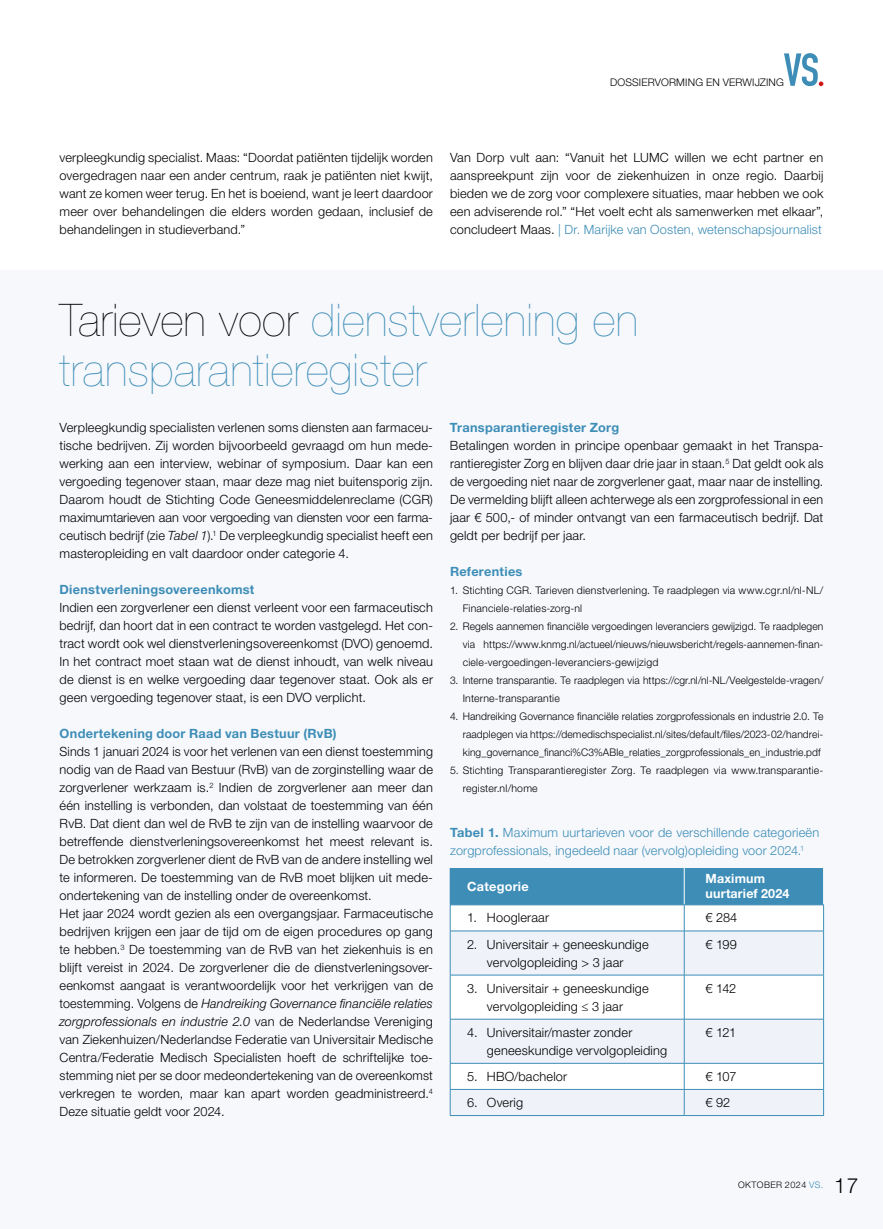
<style>
.page{position:relative;width:883px;height:1229px;background:#fff}
.page>*{position:absolute;margin:0;border:0;box-sizing:border-box;transform-origin:0 0}
.t1{font:200 45px/49.5px "Helvetica Neue LT Std";letter-spacing:.01em;color:#3d8db7}
.t2{font:300 21px "Helvetica Neue LT Std";color:#000}
.t3{font:300 12.75px/18px "Helvetica Neue LT Std";letter-spacing:.015em;color:#000;text-align:justify}
.t4{font:300 12.75px/18px "Helvetica Neue LT Std";letter-spacing:.015em;color:#3d8db7}
.t5{font:700 12.75px "Helvetica Neue LT Std";letter-spacing:.02em;color:#3d8db7}
.t6{font:700 12.75px/15px "Helvetica Neue LT Std";letter-spacing:.015em;color:#fff}
.t7{font:300 10.5px/18px "Helvetica Neue LT Std";letter-spacing:.015em;color:#000}
.t8{font:300 9px "Helvetica Neue LT Std";letter-spacing:.05em;color:#000}
.s1{color:#3d8db7}
.s2{color:#000}
.s3{font-style:italic}
.s4{font-weight:700}
</style>
<div class="page">
<svg style="left:784px;top:53px;width:39px;height:33px"></svg>
<div style="left:0;top:270px;width:882px;height:959px;background:#f6f8fb"></div>
<div style="left:450px;top:868px;width:234px;height:37px;background:#3d8db7"></div>
<div style="left:684px;top:868px;width:139px;height:37px;background:#3d8db7"></div>
<svg style="left:451px;top:905px;width:372px;height:26px;fill:#fff"></svg>
<svg style="left:451px;top:932px;width:372px;height:183px"></svg>
<svg style="left:450px;top:905px;width:1px;height:26px"></svg>
<hr style="left:450px;top:931px;width:234px;height:1px;background:#3d8db7">
<hr style="left:450px;top:931px;width:1px;height:44px;background:#3d8db7">
<hr style="left:450px;top:975px;width:234px;height:1px;background:#3d8db7">
<hr style="left:450px;top:975px;width:1px;height:44px;background:#3d8db7">
<hr style="left:450px;top:1019px;width:234px;height:1px;background:#3d8db7">
<hr style="left:450px;top:1019px;width:1px;height:44px;background:#3d8db7">
<hr style="left:450px;top:1063px;width:234px;height:1px;background:#3d8db7">
<hr style="left:450px;top:1089px;width:234px;height:1px;background:#3d8db7">
<svg style="left:450px;top:1063px;width:1px;height:52px"></svg>
<hr style="left:450px;top:1115px;width:234px;height:1px;background:#3d8db7">
<svg style="left:683px;top:905px;width:1px;height:26px"></svg>
<svg style="left:823px;top:905px;width:1px;height:26px"></svg>
<hr style="left:684px;top:931px;width:139px;height:1px;background:#3d8db7">
<hr style="left:683px;top:931px;width:1px;height:44px;background:#3d8db7">
<hr style="left:823px;top:931px;width:1px;height:44px;background:#3d8db7">
<hr style="left:684px;top:975px;width:139px;height:1px;background:#3d8db7">
<hr style="left:683px;top:975px;width:1px;height:44px;background:#3d8db7">
<hr style="left:823px;top:975px;width:1px;height:44px;background:#3d8db7">
<hr style="left:684px;top:1019px;width:139px;height:1px;background:#3d8db7">
<hr style="left:683px;top:1019px;width:1px;height:44px;background:#3d8db7">
<hr style="left:823px;top:1019px;width:1px;height:44px;background:#3d8db7">
<hr style="left:684px;top:1063px;width:139px;height:1px;background:#3d8db7">
<hr style="left:684px;top:1089px;width:139px;height:1px;background:#3d8db7">
<svg style="left:683px;top:1063px;width:1px;height:52px"></svg>
<svg style="left:823px;top:1063px;width:1px;height:52px"></svg>
<hr style="left:684px;top:1115px;width:139px;height:1px;background:#3d8db7">
<hr style="left:683px;top:868px;width:1px;height:37px;background:#fff">
<hr style="left:823px;top:868px;width:1px;height:37px;background:#fff">
<hr style="left:450px;top:904px;width:234px;height:1px;background:#3d8db7">
<p class="t7" style="left:610px;top:73px;width:175px">DOSSIERVORMING EN VERWIJZING</p>
<p class="t3" style="left:60px;top:148px;width:375px">verpleegkundig specialist. Maas: “Doordat patiënten tijdelijk worden overgedragen naar een ander centrum, raak je patiënten niet kwijt, want ze komen weer terug. En het is boeiend, want je leert daardoor meer over behandelingen die elders worden gedaan, inclusief de behandelingen in studieverband.”</p>
<p class="t3" style="left:450px;top:148px;width:375px">Van Dorp vult aan: “Vanuit het LUMC willen we echt partner en aanspreekpunt zijn voor de ziekenhuizen in onze regio. Daarbij bieden we de zorg voor complexere situaties, maar hebben we ook een adviserende rol.” “Het voelt echt als samenwerken met elkaar”, concludeert Maas. <span class="s1">| Dr. Marijke van Oosten, wetenschapsjournalist</span></p>
<h1 class="t1" style="left:60px;top:295px;width:580px"><span class="s2">Tarieven voor</span> dienstverlening en transparantieregister</h1>
<p class="t3" style="left:60px;top:418px;width:375px">Verpleegkundig specialisten verlenen soms diensten aan farmaceu&shy;tische bedrijven. Zij worden bijvoorbeeld gevraagd om hun mede&shy;werking aan een interview, webinar of symposium. Daar kan een vergoeding tegenover staan, maar deze mag niet buitensporig zijn.<br>Daarom houdt de Stichting Code Geneesmiddelenreclame (CGR) maximumtarieven aan voor vergoeding van diensten voor een farma&shy;ceutisch bedrijf (zie <span class="s3">Tabel 1</span>).<sup>1</sup> De verpleegkundig specialist heeft een masteropleiding en valt daardoor onder categorie 4.</p>
<p class="t5" style="left:60px;top:582px;width:196px">Dienstverleningsovereenkomst</p>
<p class="t3" style="left:60px;top:598px;width:375px">Indien een zorgverlener een dienst verleent voor een farmaceutisch bedrijf, dan hoort dat in een contract te worden vastgelegd. Het con&shy;tract wordt ook wel dienstverleningsovereenkomst (DVO) genoemd.<br>In het contract moet staan wat de dienst inhoudt, van welk niveau de dienst is en welke vergoeding daar tegenover staat. Ook als er geen vergoeding tegenover staat, is een DVO verplicht.</p>
<p class="t5" style="left:60px;top:726px;width:278px">Ondertekening door Raad van Bestuur (RvB)</p>
<p class="t3" style="left:60px;top:742px;width:375px;text-align:left">Sinds 1 januari 2024 is voor het verlenen van een dienst toestemming nodig van de Raad van Bestuur (RvB) van de zorginstelling waar de zorgverlener werkzaam is.<sup>2</sup> Indien de zorgverlener aan meer dan één instelling is verbonden, dan volstaat de toestemming van één RvB. Dat dient dan wel de RvB te zijn van de instelling waarvoor de betreffende dienstverleningsovereenkomst het meest relevant is.<br>De betrokken zorgverlener dient de RvB van de andere instelling wel te informeren. De toestemming van de RvB moet blijken uit mede&shy;ondertekening van de instelling onder de overeenkomst.<br>Het jaar 2024 wordt gezien als een overgangsjaar. Farmaceutische bedrijven krijgen een jaar de tijd om de eigen procedures op gang te hebben.<sup>3</sup> De toestemming van de RvB van het ziekenhuis is en blijft vereist in 2024. De zorgverlener die de dienstverleningsover&shy;eenkomst aangaat is verantwoordelijk voor het verkrijgen van de toestemming. Volgens de <span class="s3">Handreiking Governance financiële relaties zorgprofessionals en industrie 2.0</span> van de Nederlandse Vereniging van Ziekenhuizen/Nederlandse Federatie van Universitair Medische Centra/Federatie Medisch Specialisten hoeft de schriftelijke toe&shy;stemming niet per se door medeondertekening van de overeenkomst verkregen te worden, maar kan apart worden geadministreerd.<sup>4<br></sup>Deze situatie geldt voor 2024.</p>
<p class="t5" style="left:450px;top:420px;width:171px">Transparantieregister Zorg</p>
<p class="t3" style="left:450px;top:436px;width:375px">Betalingen worden in principe openbaar gemaakt in het Transpa&shy;rantieregister Zorg en blijven daar drie jaar in staan.<sup>5</sup> Dat geldt ook als de vergoeding niet naar de zorgverlener gaat, maar naar de instelling.<br>De vermelding blijft alleen achterwege als een zorgprofessional in een jaar € 500,- of minder ontvangt van een farmaceutisch bedrijf. Dat geldt per bedrijf per jaar.</p>
<p class="t5" style="left:450px;top:564px;width:74px">Referenties</p>
<p class="t7" style="left:462px;top:581px;width:362px;text-indent:-13px">1. Stichting CGR. Tarieven dienstverlening. Te raadplegen via www.cgr.nl/nl-NL/<br>Financiele-relaties-zorg-nl</p>
<p class="t7" style="left:462px;top:617px;width:362px;text-align:justify;text-indent:-13px">2. Regels aannemen financiële vergoedingen leveranciers gewijzigd. Te raadplegen via https://www.knmg.nl/actueel/nieuws/nieuwsbericht/regels-aannemen-finan&shy;ciele-vergoedingen-leveranciers-gewijzigd</p>
<p class="t7" style="left:462px;top:671px;width:362px;text-indent:-13px">3. Interne transparantie. Te raadplegen via https://cgr.nl/nl-NL/Veelgestelde-vragen/<br>Interne-transparantie</p>
<p class="t7" style="left:462px;top:707px;width:362px;text-align:justify;text-indent:-13px">4. Handreiking Governance financiële relaties zorgprofessionals en industrie 2.0. Te raadplegen via https://demedischspecialist.nl/sites/default/files/2023-02/handrei&shy;king_governance_financi%C3%ABle_relaties_zorgprofessionals_en_industrie.pdf</p>
<p class="t7" style="left:462px;top:761px;width:362px;text-indent:-13px">5. Stichting Transparantieregister Zorg. Te raadplegen via www.transparantie&shy;register.nl/home</p>
<p class="t4" style="left:450px;top:823px;width:370px"><span class="s4">Tabel 1.</span> Maximum uurtarieven voor de verschillende categorieën zorgprofessionals, ingedeeld naar (vervolg)opleiding voor 2024.<sup>1</sup></p>
<p class="t6" style="left:467px;top:879px;width:63px">Categorie</p>
<p class="t6" style="left:705px;top:871px;width:85px">Maximum uurtarief 2024</p>
<p class="t3" style="left:467px;top:909px;width:83px">1. Hoogleraar</p>
<p class="t3" style="left:705px;top:909px;width:33px">€ 284</p>
<p class="t3" style="left:467px;top:935px;width:183px;text-align:center">2. Universitair + geneeskundige vervolgopleiding &gt; 3 jaar</p>
<p class="t3" style="left:705px;top:935px;width:33px">€ 199</p>
<p class="t3" style="left:467px;top:979px;width:183px;text-align:center">3. Universitair + geneeskundige vervolgopleiding ≤ 3 jaar</p>
<p class="t3" style="left:705px;top:979px;width:32px">€ 142</p>
<p class="t3" style="left:487px;top:1023px;width:181px;text-indent:-20px">4. Universitair/master zonder geneeskundige vervolgopleiding</p>
<p class="t3" style="left:705px;top:1023px;width:32px">€ 121</p>
<p class="t3" style="left:467px;top:1067px;width:101px">5. HBO/bachelor</p>
<p class="t3" style="left:705px;top:1067px;width:32px">€ 107</p>
<p class="t3" style="left:467px;top:1093px;width:58px">6. Overig</p>
<p class="t3" style="left:705px;top:1093px;width:26px">€ 92</p>
<p class="t8" style="left:737px;top:1179px;width:87px">OKTOBER 2024 <span class="s1">VS.</span></p>
<h2 class="t2" style="left:833px;top:1172px;width:26px">17</h2>
</div>
